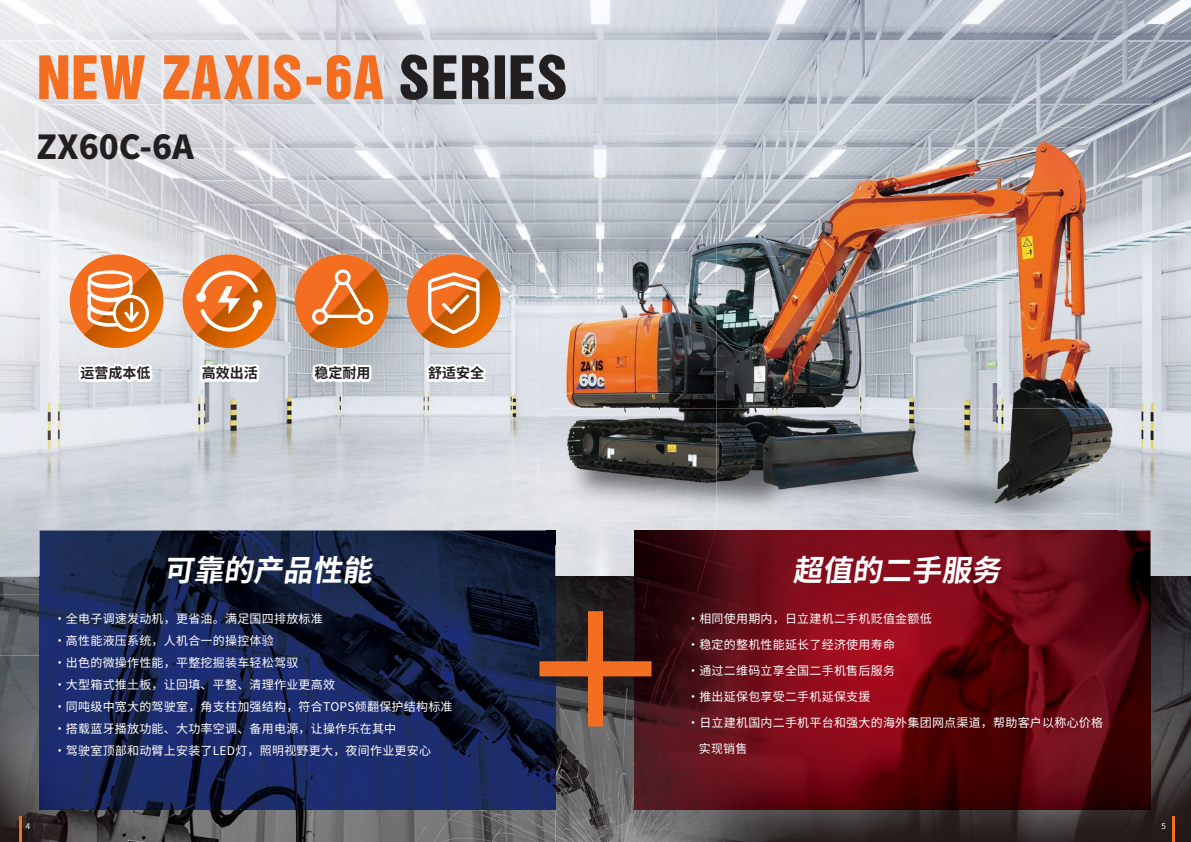
<style>
.page{position:relative;width:1191px;height:842px;background:#fff}
.page>*{position:absolute;margin:0;border:0;box-sizing:border-box;transform-origin:0 0}
.t1{font:60px "Helvetica Roman Semi B";letter-spacing:.02em;color:#f36e21}
.t2{font:900 33px "Noto Sans CJ Ksc";color:#231f20}
.t3{font:700 29.7px "Noto Sans CJ Ksc";color:#fff}
.t4{font:700 14px "Noto Sans CJ Ksc";color:#231f20}
.t5{font:12px/22px "Noto Sans CJ Ksc";letter-spacing:.02em;color:#fff}
.t6{font:8px "Noto Sans CJ Ksc";color:#fff}
.s1{color:#231f20}
</style>
<div class="page">
<img style="left:716px;top:0;width:475px;height:577px">
<img style="left:0;top:0;width:430px;height:210px">
<img style="left:430px;top:0;width:286px;height:140px">
<img style="left:430px;top:140px;width:103px;height:140px">
<img style="left:0;top:210px;width:107px;height:350px">
<img style="left:107px;top:210px;width:323px;height:70px">
<img style="left:143px;top:280px;width:72px;height:250px">
<img style="left:251px;top:280px;width:71px;height:250px">
<img style="left:358px;top:280px;width:72px;height:250px">
<img style="left:466px;top:280px;width:71px;height:250px">
<img style="left:215px;top:348px;width:36px;height:182px">
<img style="left:322px;top:388px;width:36px;height:142px">
<img style="left:537px;top:522px;width:36px;height:55px">
<img style="left:573px;top:544px;width:61px;height:33px">
<img style="left:0;top:560px;width:40px;height:17px">
<img style="left:1150px;top:577px;width:41px;height:78px">
<img style="left:1124px;top:655px;width:67px;height:187px">
<img style="left:654px;top:810px;width:470px;height:32px">
<img style="left:0;top:577px;width:634px;height:78px">
<img style="left:521px;top:655px;width:133px;height:187px">
<img style="left:0;top:655px;width:69px;height:187px">
<img style="left:69px;top:810px;width:452px;height:32px">
<img style="left:819px;top:530px;width:331px;height:280px">
<img style="left:634px;top:544px;width:185px;height:266px">
<img style="left:634px;top:577px;width:82px;height:18px">
<img style="left:40px;top:530px;width:515px;height:280px">
<hr style="left:1172px;top:817px;width:2px;height:25px;background:#f36e21">
<svg style="left:74px;top:357px;width:85px;height:64px"></svg>
<svg style="left:194px;top:358px;width:72px;height:36px"></svg>
<svg style="left:182px;top:254px;width:94px;height:94px;fill:#f36e21"></svg>
<svg style="left:196px;top:271px;width:67px;height:77px"></svg>
<hr style="left:19px;top:817px;width:2px;height:25px;background:#f36e21">
<div style="left:588px;top:611px;width:15px;height:115px;border:8px solid #f36e21"></div>
<div style="left:539px;top:661px;width:112px;height:15px;border:8px solid #f36e21"></div>
<img style="left:716px;top:519px;width:401px;height:11px">
<div style="left:547px;top:522px;width:169px;height:22px;background:#dde0e6"></div>
<img style="left:634px;top:530px;width:483px;height:14px">
<img style="left:547px;top:530px;width:8px;height:14px">
<svg style="left:295px;top:254px;width:93px;height:94px;fill:#f36e21"></svg>
<img style="left:373px;top:301px;width:15px;height:34px">
<svg style="left:310px;top:268px;width:65px;height:58px"></svg>
<svg style="left:308px;top:335px;width:67px;height:53px"></svg>
<svg style="left:422px;top:357px;width:75px;height:33px"></svg>
<svg style="left:407px;top:254px;width:93px;height:94px;fill:#f36e21"></svg>
<img style="left:492px;top:297px;width:8px;height:31px">
<svg style="left:421px;top:272px;width:59px;height:76px"></svg>
<svg style="left:70px;top:254px;width:93px;height:94px;fill:#f36e21"></svg>
<img style="left:159px;top:301px;width:4px;height:20px">
<svg style="left:84px;top:270px;width:66px;height:78px"></svg>
<img style="left:716px;top:127px;width:406px;height:386px">
<img style="left:533px;top:135px;width:31px;height:387px">
<img style="left:564px;top:133px;width:152px;height:275px">
<img style="left:716px;top:408px;width:401px;height:111px">
<img style="left:547px;top:408px;width:169px;height:114px">
<img style="left:716px;top:256px;width:123px;height:121px">
<img style="left:689px;top:259px;width:27px;height:81px">
<h1 class="t1" style="left:37px;top:52px;width:533px">NEW ZAXIS-6A <span class="s1">SERIES</span></h1>
<h2 class="t2" style="left:37px;top:128px;width:159px">ZX60C-6A</h2>
<p class="t4" style="left:80px;top:365px;width:72px">运营成本低</p>
<p class="t4" style="left:202px;top:365px;width:57px">高效出活</p>
<p class="t4" style="left:314px;top:365px;width:57px">稳定耐用</p>
<p class="t4" style="left:428px;top:365px;width:57px">舒适安全</p>
<p class="t6" style="left:26px;top:822px;width:6px">4</p>
<h3 class="t3" style="left:164px;top:553px;width:221px">可靠的产品性能</h3>
<h3 class="t3" style="left:792px;top:553px;width:221px">超值的二手服务</h3>
<p class="t5" style="left:687px;top:608px;width:246px">・相同使用期内，日立建机二手机贬值金额低</p>
<p class="t5" style="left:687px;top:634px;width:209px">・稳定的整机性能延长了经济使用寿命</p>
<p class="t5" style="left:687px;top:660px;width:209px">・通过二维码立享全国二手机售后服务</p>
<p class="t5" style="left:687px;top:686px;width:185px">・推出延保包享受二手机延保支援</p>
<p class="t5" style="left:687px;top:712px;width:417px">・日立建机国内二手机平台和强大的海外集团网点渠道，帮助客户以称心价格</p>
<p class="t5" style="left:699px;top:738px;width:50px">实现销售</p>
<p class="t5" style="left:54px;top:608px;width:400px">・全电子调速发动机，更省油。满足国四排放标准<br>・高性能液压系统，人机合一的操控体验<br>・出色的微操作性能，平整挖掘装车轻松驾驭<br>・大型箱式推土板，让回填、平整、清理作业更高效<br>・同吨级中宽大的驾驶室，角支柱加强结构，符合TOPS倾翻保护结构标准・搭载蓝牙播放功能、大功率空调、备用电源，让操作乐在其中<br>・驾驶室顶部和动臂上安装了LED灯，照明视野更大，夜间作业更安心</p>
<p class="t6" style="left:1161px;top:822px;width:6px">5</p>
</div>
